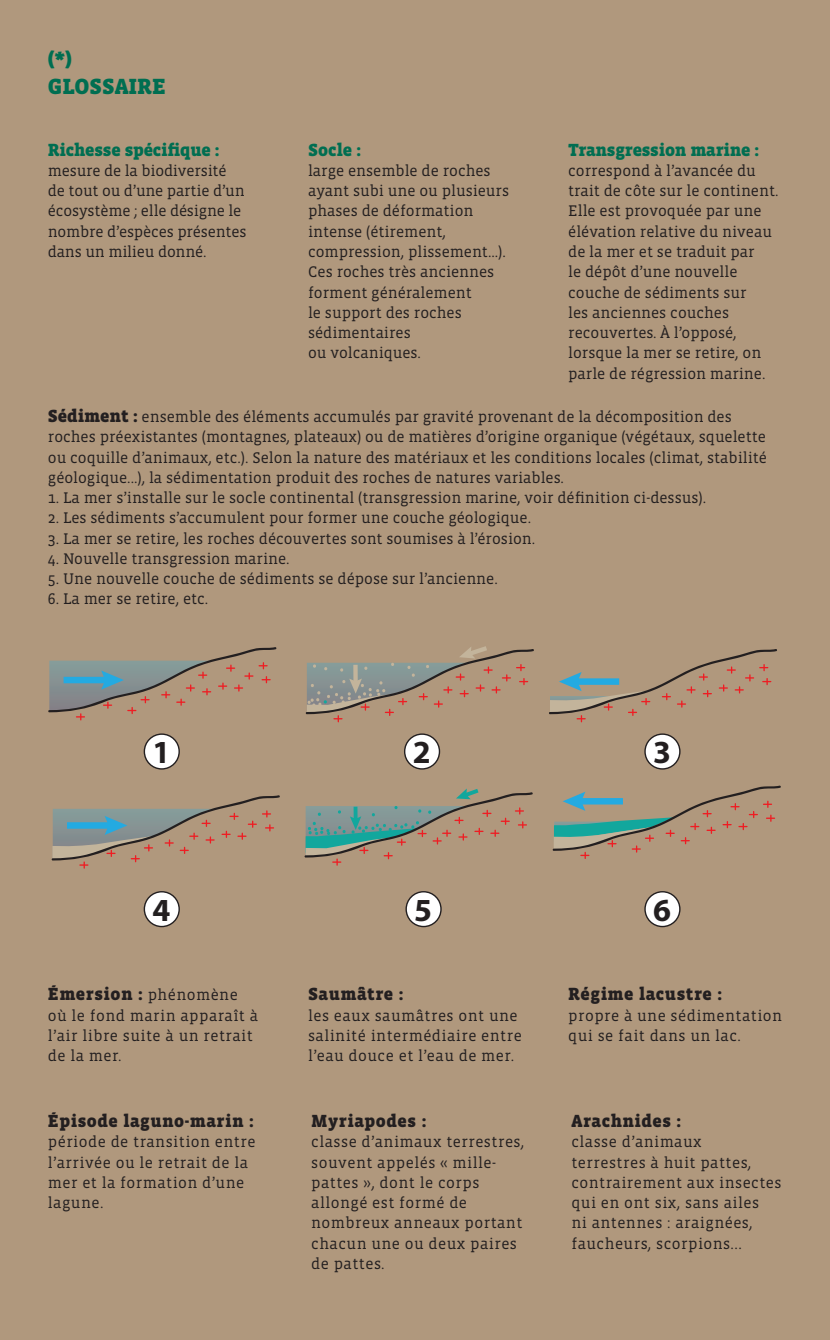
<style>
.page{position:relative;width:830px;height:1340px;background:#fff}
.page>*{position:absolute;margin:0;border:0;box-sizing:border-box;transform-origin:0 0}
.t1{font:700 32.18px "Myriad Pro";color:#231f20}
.t2{font:900 22.5px "Vista Slab OTCE";color:#006e51}
.t3{font:900 18px "Vista Slab OTCE";letter-spacing:.03em;color:#231f20}
.t4{font:900 18px "Vista Slab OTCE";letter-spacing:-.01em;color:#006e51}
.t5{font:15.75px/20.2px "Vista Slab OTCE";color:#231f20}
.t6{font:15.75px/20.2px "Vista Slab OTCE";letter-spacing:.03em;color:#231f20}
.s1{font-weight:900;font-size:18px}
.s2{font-weight:400;font-size:15.75px}
</style>
<div class="page">
<div style="left:0;top:0;width:829px;height:1339px;background:#b0987d"></div>
<svg style="left:48px;top:647px;width:229px;height:73px"></svg>
<div style="left:144px;top:734px;width:35px;height:35px;background:#fff;border-radius:50%"></div>
<div style="left:144px;top:733px;width:36px;height:36px;border:1px solid #231f20;border-radius:50%"></div>
<div style="left:404px;top:734px;width:35px;height:35px;background:#fff;border-radius:50%"></div>
<div style="left:404px;top:733px;width:36px;height:36px;border:1px solid #231f20;border-radius:50%"></div>
<div style="left:644px;top:734px;width:35px;height:35px;background:#fff;border-radius:50%"></div>
<div style="left:644px;top:733px;width:36px;height:36px;border:1px solid #231f20;border-radius:50%"></div>
<div style="left:144px;top:891px;width:35px;height:35px;background:#fff;border-radius:50%"></div>
<div style="left:144px;top:891px;width:36px;height:36px;border:1px solid #231f20;border-radius:50%"></div>
<div style="left:406px;top:891px;width:35px;height:35px;background:#fff;border-radius:50%"></div>
<div style="left:405px;top:891px;width:36px;height:36px;border:1px solid #231f20;border-radius:50%"></div>
<div style="left:644px;top:891px;width:35px;height:35px;background:#fff;border-radius:50%"></div>
<div style="left:644px;top:891px;width:36px;height:36px;border:1px solid #231f20;border-radius:50%"></div>
<svg style="left:305px;top:646px;width:229px;height:75px"></svg>
<svg style="left:549px;top:649px;width:228px;height:72px"></svg>
<svg style="left:51px;top:795px;width:229px;height:73px"></svg>
<svg style="left:304px;top:788px;width:229px;height:77px"></svg>
<svg style="left:552px;top:785px;width:229px;height:73px"></svg>
<p class="t2" style="left:48px;top:47px;width:26px">(*)</p>
<p class="t2" style="left:48px;top:74px;width:119px">GLOSSAIRE</p>
<p class="t4" style="left:48px;top:139px;width:173px">Richesse spécifique :</p>
<p class="t5" style="left:48px;top:160px;width:200px">mesure de la biodiversité de tout ou d’une partie d’un écosystème ; elle désigne le nombre d’espèces présentes dans un milieu donné.</p>
<p class="t4" style="left:308px;top:139px;width:55px">Socle :</p>
<p class="t5" style="left:308px;top:160px;width:202px">large ensemble de roches ayant subi une ou plusieurs phases de déformation intense (étirement, compression, plissement...).<br>Ces roches très anciennes forment généralement<br>le support des roches sédimentaires<br>ou volcaniques.</p>
<p class="t4" style="left:568px;top:139px;width:192px">Transgression marine :</p>
<p class="t5" style="left:568px;top:160px;width:212px">correspond à l’avancée du trait de côte sur le continent.<br>Elle est provoquée par une élévation relative du niveau de la mer et se traduit par<br>le dépôt d’une nouvelle couche de sédiments sur<br>les anciennes couches recouvertes. À l’opposé, lorsque la mer se retire, on parle de régression marine.</p>
<p class="t5" style="left:48px;top:406px;width:720px"><span class="s1">Sédiment :</span> ensemble des éléments accumulés par gravité provenant de la décomposition des roches préexistantes (montagnes, plateaux) ou de matières d’origine organique (végétaux, squelette ou coquille d’animaux, etc.). Selon la nature des matériaux et les conditions locales (climat, stabilité géologique...), la sédimentation produit des roches de natures variables.</p>
<p class="t5" style="left:48px;top:487px;width:659px">1. La mer s’installe sur le socle continental (transgression marine, voir définition ci-dessus).</p>
<p class="t5" style="left:48px;top:508px;width:484px">2. Les sédiments s’accumulent pour former une couche géologique.</p>
<p class="t5" style="left:48px;top:528px;width:488px">3. La mer se retire, les roches découvertes sont soumises à l’érosion.</p>
<p class="t5" style="left:48px;top:548px;width:243px">4. Nouvelle transgression marine.</p>
<p class="t5" style="left:48px;top:568px;width:451px">5. Une nouvelle couche de sédiments se dépose sur l’ancienne.</p>
<p class="t5" style="left:48px;top:589px;width:162px">6. La mer se retire, etc.</p>
<p class="t1" style="left:152px;top:731px;width:19px">1</p>
<p class="t1" style="left:412px;top:731px;width:19px">2</p>
<p class="t1" style="left:652px;top:731px;width:19px">3</p>
<p class="t1" style="left:152px;top:888px;width:19px">4</p>
<p class="t1" style="left:414px;top:888px;width:19px">5</p>
<p class="t1" style="left:652px;top:888px;width:19px">6</p>
<p class="t3" style="left:48px;top:984px;width:191px">Émersion : <span class="s2">phénomène</span></p>
<p class="t6" style="left:48px;top:1005px;width:211px">où le fond marin apparaît à l’air libre suite à un retrait de la mer.</p>
<p class="t3" style="left:48px;top:1110px;width:207px">Épisode laguno-marin :</p>
<p class="t6" style="left:48px;top:1131px;width:209px">période de transition entre l’arrivée ou le retrait de la mer et la formation d’une lagune.</p>
<p class="t3" style="left:308px;top:984px;width:97px">Saumâtre :</p>
<p class="t6" style="left:308px;top:1005px;width:215px">les eaux saumâtres ont une salinité intermédiaire entre l’eau douce et l’eau de mer.</p>
<p class="t3" style="left:311px;top:1110px;width:117px">Myriapodes :</p>
<p class="t6" style="left:311px;top:1131px;width:214px">classe d’animaux terrestres, souvent appelés « mille&shy;pattes », dont le corps allongé est formé de nombreux anneaux portant chacun une ou deux paires de pattes.</p>
<p class="t3" style="left:568px;top:984px;width:155px">Régime lacustre :</p>
<p class="t6" style="left:568px;top:1005px;width:215px">propre à une sédimentation qui se fait dans un lac.</p>
<p class="t3" style="left:571px;top:1110px;width:111px">Arachnides :</p>
<p class="t6" style="left:571px;top:1131px;width:212px">classe d’animaux<br>terrestres à huit pattes, contrairement aux insectes qui en ont six, sans ailes<br>ni antennes : araignées, faucheurs, scorpions...</p>
</div>
